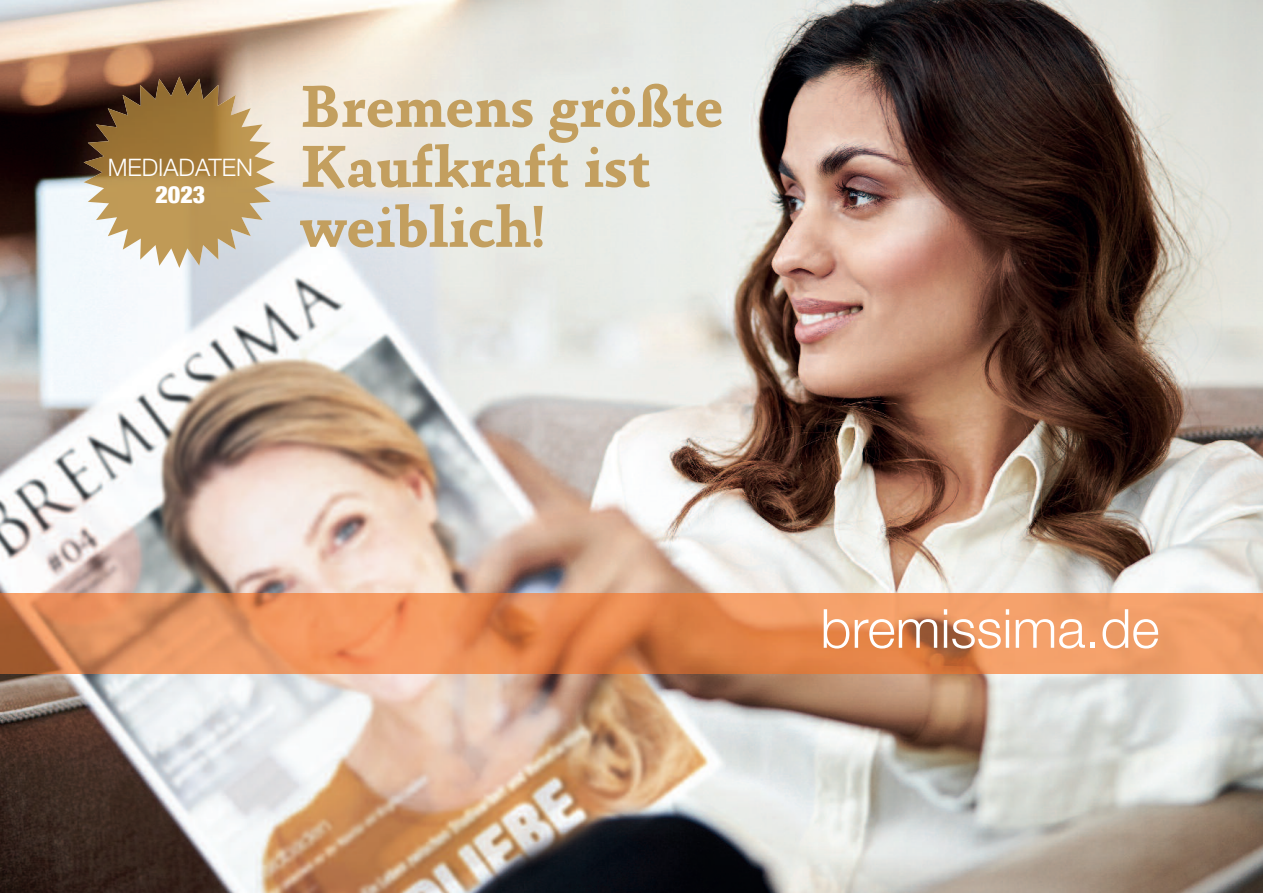
<style>
.page{position:relative;width:1263px;height:893px;background:#fff}
.page>*{position:absolute;margin:0;border:0;box-sizing:border-box;transform-origin:0 0}
.t1{font:700 60px/60px "Absara OT";color:#c39f5f}
.t2{font:300 54px "Helvetica Neue";color:#fff}
.t3{font:300 24px "Helvetica Neue";color:#fff}
.t4{font:900 condensed 24px "Helvetica Neue";color:#fff}
</style>
<div class="page">
<img style="left:0;top:0;width:1263px;height:893px">
<img style="left:0;top:594px;width:1263px;height:80px">
<img style="left:84px;top:77px;width:191px;height:191px">
<p class="t3" style="left:108px;top:153px;width:147px">MEDIADATEN</p>
<p class="t4" style="left:155px;top:180px;width:51px">2023</p>
<p class="t1" style="left:300px;top:83px;width:425px">Bremens größte<br>Kaufkraft ist weiblich!</p>
<p class="t2" style="left:820px;top:596px;width:341px">bremissima.de</p>
</div>
